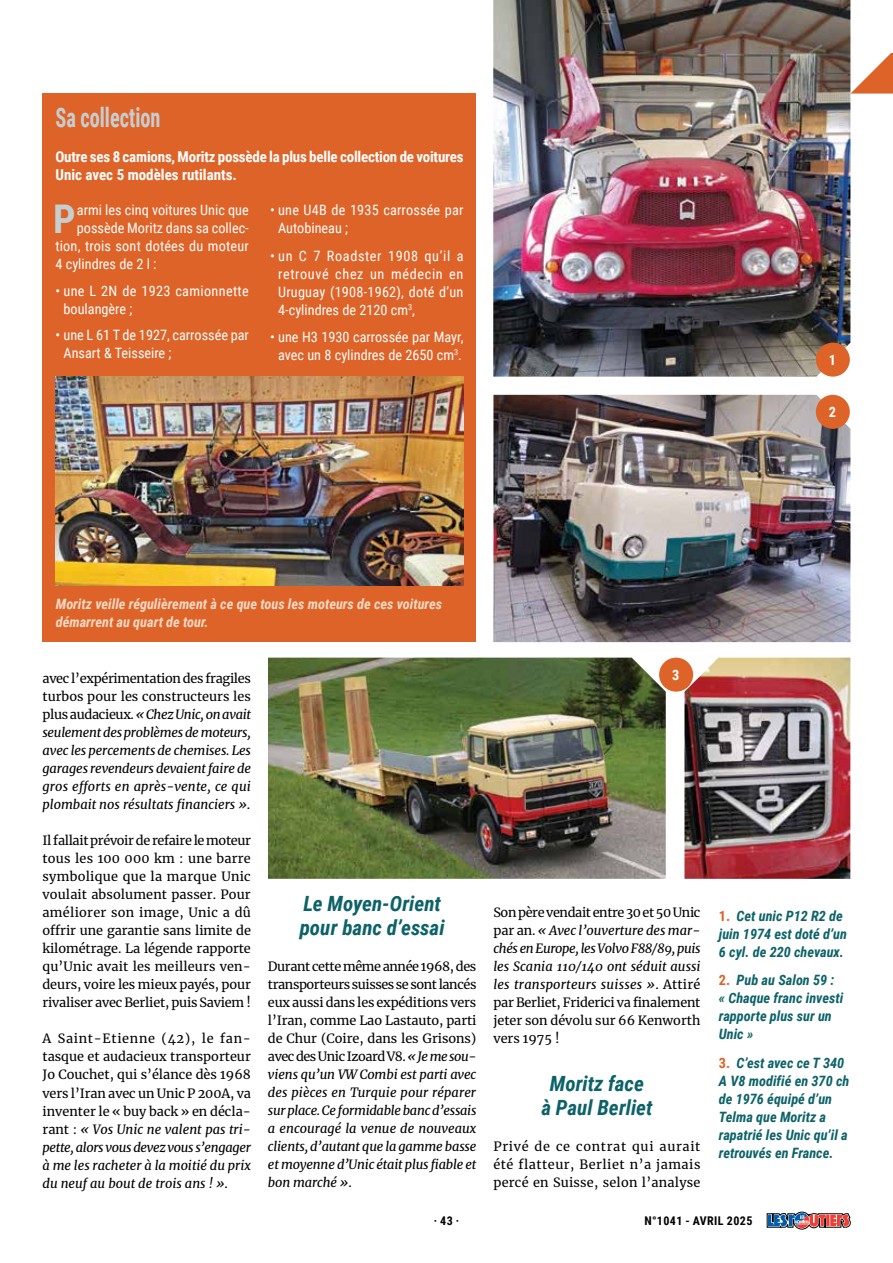
<style>
.page{position:relative;width:893px;height:1263px;background:#fff}
.page>*{position:absolute;margin:0;border:0;box-sizing:border-box;transform-origin:0 0}
.t1{font:700 39.6px "Roboto Condensed";color:#c5ced1}
.t2{font:700 27px "Roboto Condensed";color:#c5ced1;scale:.75 1}
.t3{font:italic 700 21px/24px "Roboto Condensed";color:#0c6268}
.t4{font:700 15px/18px "Roboto Condensed";letter-spacing:-.015em;color:#fff}
.t5{font:14.25px/18px "Roboto Condensed";color:#fff}
.t6{font:italic 700 14.25px/18px "Roboto Condensed";color:#0c6268}
.t7{font:italic 700 14.25px/18px "Roboto Condensed";color:#f7dac6}
.t8{font:14.25px/18px "Roboto Condensed";letter-spacing:.025em;color:#fff}
.t9{font:700 14.25px "Roboto Condensed";color:#fff}
.t10{font:12.75px/18px "Merriweather";color:#000;text-align:justify}
.t11{font:italic 12.75px/18px "Merriweather";letter-spacing:-.005em;color:#000;text-align:justify}
.t12{font:700 12px "Roboto Condensed";letter-spacing:.035em;color:#000}
.s1{font-style:normal}
.s2{font-style:italic}
.s3{font-style:normal;color:#de6328}
</style>
<div class="page">
<img style="left:493px;top:0;width:357px;height:377px">
<img style="left:493px;top:395px;width:357px;height:247px">
<img style="left:268px;top:658px;width:398px;height:221px">
<img style="left:684px;top:658px;width:166px;height:221px">
<div style="left:816px;top:343px;width:34px;height:34px;background:#de6328;border-radius:50%"></div>
<div style="left:816px;top:395px;width:34px;height:34px;background:#de6328;border-radius:50%"></div>
<div style="left:659px;top:658px;width:34px;height:34px;background:#de6328;border-radius:50%"></div>
<div style="left:43px;top:94px;width:433px;height:548px;background:#de6328"></div>
<img style="left:55px;top:376px;width:409px;height:209px">
<svg style="left:767px;top:1212px;width:84px;height:17px"></svg>
<svg style="left:850px;top:53px;width:43px;height:41px"></svg>
<h2 class="t2" style="left:55px;top:98px;width:142px">Sa collection</h2>
<p class="t4" style="left:55px;top:147px;width:410px">Outre ses 8 camions, Moritz possède la plus belle collection de voitures<br>Unic avec 5 modèles rutilants.</p>
<h1 class="t1" style="left:53px;top:191px;width:24px">P</h1>
<p class="t5" style="left:77px;top:201px;width:173px">armi les cinq voitures Unic que</p>
<p class="t5" style="left:278px;top:201px;width:187px;text-indent:-8px">• une U4B de 1935 carrossée par<br>Autobineau ;</p>
<p class="t5" style="left:278px;top:246px;width:187px;text-align:justify;text-indent:-8px">• un C 7 Roadster 1908 qu’il a retrouvé chez un médecin en Uruguay (1908-1962), doté d’un 4-cylindres de 2120 cm<sup>3</sup>,</p>
<p class="t5" style="left:270px;top:327px;width:195px;text-align:center">• une H3 1930 carrossée par Mayr, avec un 8 cylindres de 2650 cm<sup>3</sup>.</p>
<p class="t5" style="left:77px;top:219px;width:173px">possède Moritz dans sa collec-</p>
<p class="t5" style="left:55px;top:237px;width:195px">tion, trois sont dotées du moteur</p>
<p class="t5" style="left:55px;top:255px;width:103px">4 cylindres de 2 l :</p>
<p class="t8" style="left:64px;top:281px;width:187px;text-indent:-8px">• une L 2N de 1923 camionnette boulangère ;</p>
<p class="t5" style="left:64px;top:326px;width:187px;text-indent:-8px">• une L 61 T de 1927, carrossée par<br>Ansart &amp; Teisseire ;</p>
<p class="t9" style="left:829px;top:350px;width:9px">1</p>
<p class="t9" style="left:829px;top:402px;width:9px">2</p>
<p class="t7" style="left:56px;top:594px;width:388px">Moritz veille régulièrement à ce que tous les moteurs de ces voitures démarrent au quart de tour.</p>
<p class="t11" style="left:43px;top:669px;width:210px"><span class="s1">avec l’expérimentation des fragiles turbos pour les constructeurs les plus audacieux.</span> « Chez Unic, on avait seulement des problèmes de moteurs, avec les percements de chemises. Les garages revendeurs devaient faire de gros efforts en après-vente, ce qui plombait nos résultats financiers »<span class="s1">.</span></p>
<p class="t10" style="left:43px;top:831px;width:210px">Il fallait prévoir de refaire le moteur tous les 100 000 km : une barre symbolique que la marque Unic voulait absolument passer. Pour améliorer son image, Unic a dû offrir une garantie sans limite de kilométrage. La légende rapporte qu’Unic avait les meilleurs ven&shy;deurs, voire les mieux payés, pour rivaliser avec Berliet, puis Saviem !</p>
<p class="t10" style="left:43px;top:1029px;width:210px">A Saint-Etienne (42), le fan&shy;tasque et audacieux transporteur Jo Couchet, qui s’élance dès 1968 vers l’Iran avec un Unic P 200A, va inventer le « buy back » en décla&shy;rant : <span class="s2">« Vos Unic ne valent pas tri&shy;pette, alors vous devez vous s’engager à me les racheter à la moitié du prix du neuf au bout de trois ans ! »</span>.</p>
<h3 class="t3" style="left:300px;top:891px;width:146px">Le Moyen-Orient pour banc d’essai</h3>
<p class="t11" style="left:268px;top:957px;width:210px"><span class="s1">Durant cette même année 1968, des transporteurs suisses se sont lancés eux aussi dans les expéditions vers l’Iran, comme Lao Lastauto, parti de Chur (Coire, dans les Grisons) avec des Unic Izoard V8.</span> « Je me sou&shy;viens qu’un VW Combi est parti avec des pièces en Turquie pour réparer sur place. Ce formidable banc d’essais a encouragé la venue de nouveaux clients, d’autant que la gamme basse et moyenne d’Unic était plus fiable et bon marché »<span class="s1">.</span></p>
<p class="t9" style="left:672px;top:665px;width:9px">3</p>
<p class="t10" style="left:493px;top:903px;width:209px">Son père vendait entre 30 et 50 Unic par an. <span class="s2">« Avec l’ouverture des mar&shy;chés en Europe, les Volvo F88/89, puis les Scania 110/140 ont séduit aussi les transporteurs suisses »</span>. Attiré par Berliet, Friderici va finalement jeter son dévolu sur 66 Kenworth vers 1975 !</p>
<h3 class="t3" style="left:541px;top:1071px;width:112px;text-align:center">Moritz face<br>à Paul Berliet</h3>
<p class="t10" style="left:493px;top:1137px;width:209px">Privé de ce contrat qui aurait été flatteur, Berliet n’a jamais percé en Suisse, selon l’analyse</p>
<p class="t6" style="left:719px;top:906px;width:130px"><span class="s3">1.</span> Cet unic P12 R2 de juin 1974 est doté d’un<br>6 cyl. de 220 chevaux.</p>
<p class="t6" style="left:719px;top:971px;width:126px"><span class="s3">2.</span> Pub au Salon 59 : « Chaque franc investi rapporte plus sur un<br>Unic »</p>
<p class="t6" style="left:719px;top:1053px;width:132px"><span class="s3">3.</span> C’est avec ce T 340<br>A V8 modifié en 370 ch de 1976 équipé d’un<br>Telma que Moritz a rapatrié les Unic qu’il a retrouvés en France.</p>
<p class="t12" style="left:434px;top:1212px;width:27px">· 43 ·</p>
<p class="t12" style="left:644px;top:1212px;width:109px">N°1041 - Avril 2025</p>
</div>
